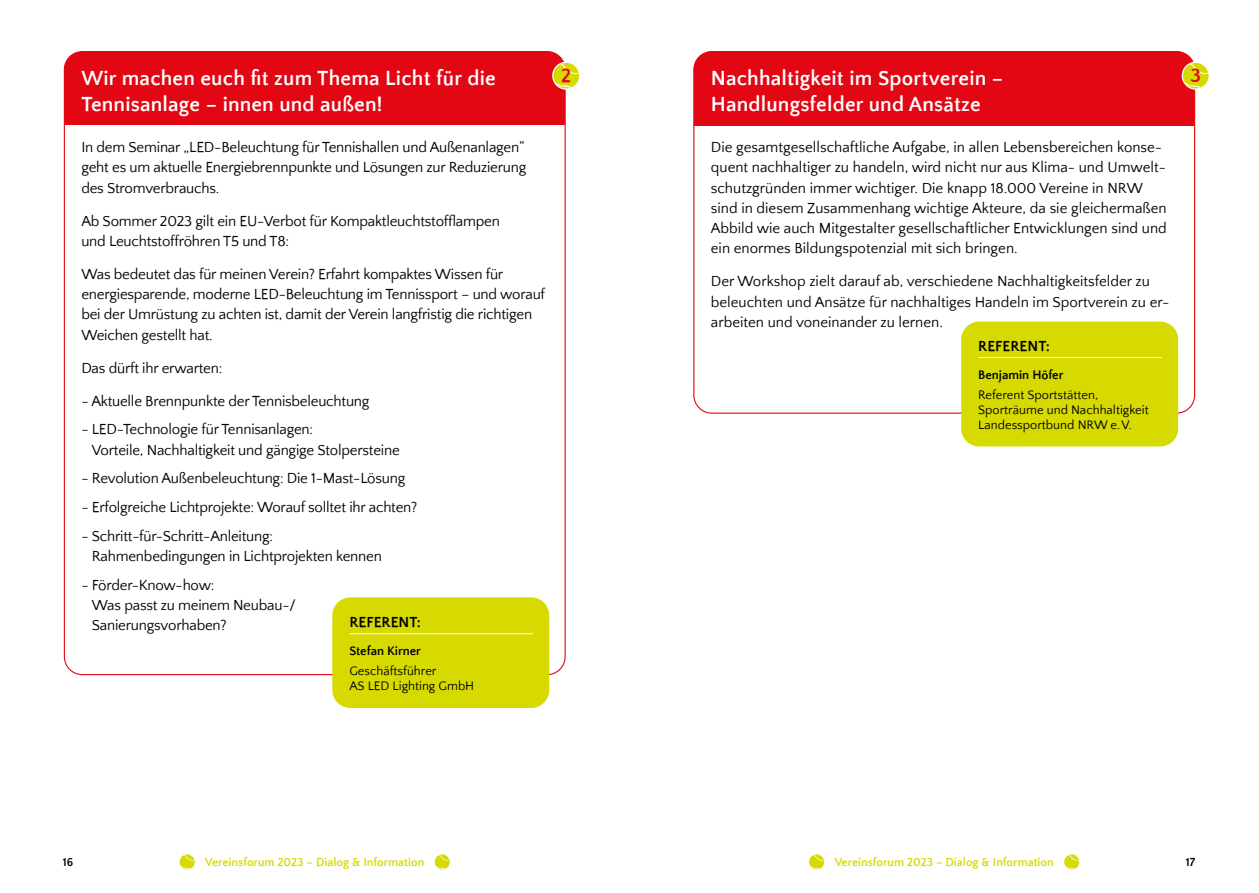
<style>
.page{position:relative;width:1259px;height:893px;background:#fff}
.page>*{position:absolute;margin:0;border:0;box-sizing:border-box;transform-origin:0 0}
.t1{font:700 21px/25.2px "Quattrocento Sans";letter-spacing:.01em;color:#fff}
.t2{font:700 19.95px "Quattrocento Sans";color:#e30613}
.t3{font:15px/20.2px "Quattrocento Sans";letter-spacing:-.015em;color:#000}
.t4{font:700 15px "Quattrocento Sans";color:#000}
.t5{font:12.75px/15.3px "Quattrocento Sans";color:#000}
.t6{font:700 12.75px "Quattrocento Sans";color:#000}
.t7{font:700 12px "Quattrocento Sans";color:#d7da00}
.t8{font:700 12px "Quattrocento Sans";color:#000}
</style>
<div class="page">
<svg style="left:1065px;top:855px;width:13px;height:15px"></svg>
<div style="left:1063px;top:853px;width:17px;height:17px;border:1px solid #fff;border-radius:50%"></div>
<div style="left:808px;top:854px;width:17px;height:16px;background:#fdfdf6;border-radius:50%"></div>
<svg style="left:810px;top:855px;width:13px;height:15px"></svg>
<div style="left:808px;top:853px;width:17px;height:17px;border:1px solid #fff;border-radius:50%"></div>
<svg style="left:179px;top:855px;width:15px;height:15px"></svg>
<div style="left:179px;top:853px;width:17px;height:17px;border:1px solid #fff;border-radius:50%"></div>
<svg style="left:434px;top:855px;width:15px;height:15px"></svg>
<div style="left:434px;top:853px;width:17px;height:17px;border:1px solid #fff;border-radius:50%"></div>
<div style="left:64px;top:52px;width:501px;height:73px;background:#e30613"></div>
<div style="left:553px;top:62px;width:26px;height:27px;background:#d7da00;border-radius:50%"></div>
<svg style="left:554px;top:63px;width:24px;height:11px"></svg>
<svg style="left:553px;top:80px;width:18px;height:8px"></svg>
<div style="left:552px;top:62px;width:28px;height:28px;border:1px solid #fff;border-radius:50%"></div>
<div style="left:332px;top:597px;width:217px;height:111px;background:#d7da00;border-radius:18px"></div>
<hr style="left:350px;top:633px;width:183px;height:1px;background:#fff">
<div style="left:694px;top:52px;width:500px;height:73px;background:#e30613"></div>
<div style="left:1182px;top:62px;width:27px;height:27px;background:#d7da00;border-radius:50%"></div>
<svg style="left:1184px;top:63px;width:24px;height:11px"></svg>
<svg style="left:1183px;top:80px;width:18px;height:8px"></svg>
<div style="left:1181px;top:62px;width:28px;height:28px;border:1px solid #fff;border-radius:50%"></div>
<div style="left:961px;top:322px;width:217px;height:124px;background:#d7da00;border-radius:18px"></div>
<hr style="left:979px;top:357px;width:182px;height:1px;background:#fff">
<h1 class="t1" style="left:81px;top:67px;width:416px">Wir machen euch fit zum Thema Licht für die<br>Tennisanlage – innen und außen!</h1>
<p class="t3" style="left:81px;top:138px;width:446px;text-align:justify">In dem Seminar „LED-Beleuchtung für Tennishallen und Außenanlagen“ geht es um aktuelle Energiebrennpunkte und Lösungen zur Reduzierung des Stromverbrauchs.</p>
<p class="t3" style="left:81px;top:211px;width:420px">Ab Sommer 2023 gilt ein EU-Verbot für Kompaktleuchtstofflampen und Leuchtstoffröhren T5 und T8:</p>
<p class="t3" style="left:81px;top:264px;width:465px">Was bedeutet das für meinen Verein? Erfahrt kompaktes Wissen für energiesparende, moderne LED-Beleuchtung im Tennissport – und worauf bei der Umrüstung zu achten ist, damit der Verein langfristig die richtigen Weichen gestellt hat.</p>
<p class="t3" style="left:81px;top:358px;width:142px">Das dürft ihr erwarten:</p>
<p class="t3" style="left:81px;top:391px;width:290px">- Aktuelle Brennpunkte der Tennisbeleuchtung</p>
<p class="t3" style="left:92px;top:420px;width:309px;text-indent:-11px">- LED-Technologie für Tennisanlagen:<br>Vorteile, Nachhaltigkeit und gängige Stolpersteine</p>
<p class="t3" style="left:81px;top:469px;width:325px">- Revolution Außenbeleuchtung: Die 1-Mast-Lösung</p>
<p class="t3" style="left:81px;top:498px;width:337px">- Erfolgreiche Lichtprojekte: Worauf solltet ihr achten?</p>
<p class="t3" style="left:92px;top:526px;width:291px;text-indent:-11px">- Schritt-für-Schritt-Anleitung:<br>Rahmenbedingungen in Lichtprojekten kennen</p>
<p class="t3" style="left:92px;top:575px;width:205px;text-indent:-11px">- Förder-Know-how:<br>Was passt zu meinem Neubau-/<br>Sanierungsvorhaben?</p>
<p class="t4" style="left:349px;top:614px;width:73px">REFERENT:</p>
<p class="t6" style="left:349px;top:644px;width:73px">Stefan Kirner</p>
<p class="t5" style="left:349px;top:663px;width:126px">Geschäftsführer<br>AS LED Lighting GmbH</p>
<h2 class="t2" style="left:561px;top:65px;width:12px">2</h2>
<h1 class="t1" style="left:711px;top:67px;width:294px">Nachhaltigkeit im Sportverein –<br>Handlungsfelder und Ansätze</h1>
<p class="t3" style="left:711px;top:138px;width:457px">Die gesamtgesellschaftliche Aufgabe, in allen Lebensbereichen konse&shy;quent nachhaltiger zu handeln, wird nicht nur aus Klima- und Umwelt&shy;schutzgründen immer wichtiger. Die knapp 18.000 Vereine in NRW sind in diesem Zusammenhang wichtige Akteure, da sie gleichermaßen Abbild wie auch Mitgestalter gesellschaftlicher Entwicklungen sind und ein enormes Bildungspotenzial mit sich bringen.</p>
<p class="t3" style="left:711px;top:272px;width:460px">Der Workshop zielt darauf ab, verschiedene Nachhaltigkeitsfelder zu beleuchten und Ansätze für nachhaltiges Handeln im Sportverein zu er&shy;arbeiten und voneinander zu lernen.</p>
<p class="t4" style="left:978px;top:339px;width:73px">REFERENT:</p>
<p class="t6" style="left:978px;top:368px;width:87px">Benjamin Höfer</p>
<p class="t5" style="left:978px;top:387px;width:172px">Referent Sportstätten,<br>Sporträume und Nachhaltigkeit<br>Landessportbund NRW e.V.</p>
<h2 class="t2" style="left:1190px;top:65px;width:12px">3</h2>
<p class="t8" style="left:63px;top:856px;width:12px">16</p>
<p class="t7" style="left:205px;top:856px;width:221px">Vereinsforum 2023 – Dialog &amp; Information</p>
<p class="t7" style="left:834px;top:856px;width:221px">Vereinsforum 2023 – Dialog &amp; Information</p>
<p class="t8" style="left:1185px;top:856px;width:11px">17</p>
</div>
